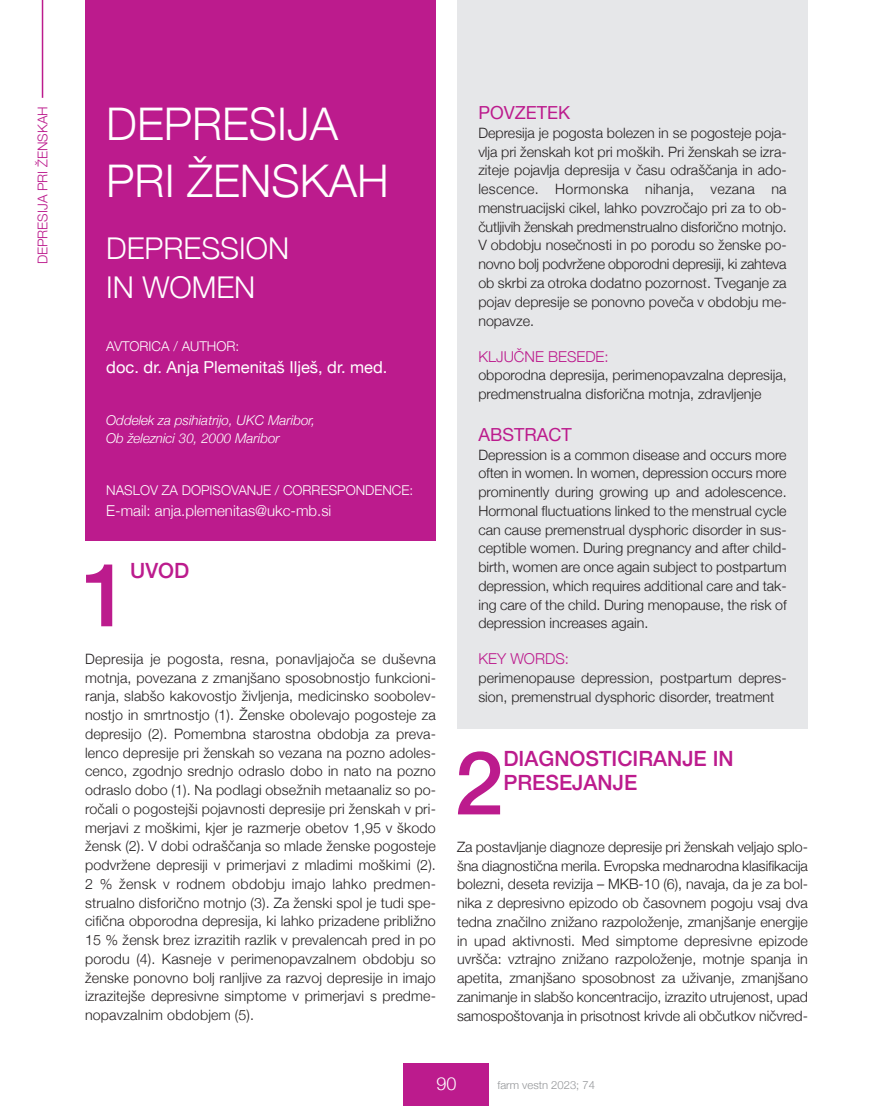
<style>
.page{position:relative;width:893px;height:1106px;background:#fff}
.page>*{position:absolute;margin:0;border:0;box-sizing:border-box;transform-origin:0 0}
.t1{font:500 88.2px "Helvetica Neue";color:#bc1b8d}
.t2{font:300 45px/57px "Helvetica Neue";color:#fff}
.t3{font:300 30px/39px "Helvetica Neue";color:#fff}
.t4{font:500 21px/24px "Helvetica Neue";color:#bc1b8d}
.t5{font:18px "Helvetica Neue";color:#bc1b8d}
.t6{font:300 18px "Helvetica Neue";color:#fff}
.t7{font:16.5px "Helvetica Neue";color:#fff}
.t8{font:300 15px "Helvetica Neue";color:#fff}
.t9{font:300 15px "Helvetica Neue";color:#bc1b8d}
.t10{font:300 14.25px/18.8px "Helvetica Neue";color:#231f20;text-align:justify}
.t11{font:italic 300 13.5px/18.9px "Helvetica Neue";color:#fff}
.t12{font:300 13.5px "Helvetica Neue";color:#fff}
.t13{font:300 13.5px "Helvetica Neue";color:#bc1b8d}
.t14{font:300 11.25px "Helvetica Neue";color:#939598}
</style>
<div class="page">
<div style="left:85px;top:0;width:351px;height:540px;background:#bc1b8d"></div>
<div style="left:457px;top:0;width:351px;height:728px;background:#e6e7e9"></div>
<div style="left:404px;top:1063px;width:85px;height:43px;background:#bc1b8d"></div>
<hr style="left:42px;top:0;width:1px;height:98px;background:#bc1b8d">
<p class="t13" style="left:35px;top:264px;width:160px;rotate:-90deg">DEPRESIJA PRI ŽENSKAh</p>
<h2 class="t2" style="left:106px;top:95px;width:284px">DEPRESIJA<br>PRI ŽENSKAh</h2>
<h3 class="t3" style="left:106px;top:228px;width:184px">DEPRESSION<br>IN WOMEN</h3>
<p class="t12" style="left:106px;top:338px;width:134px">AVTORICA / AUThOR:</p>
<p class="t7" style="left:106px;top:357px;width:283px">doc. dr. Anja Plemenitaš Ilješ, dr. med.</p>
<p class="t11" style="left:106px;top:410px;width:211px">Oddelek za psihiatrijo, UKC Maribor,<br>Ob železnici 30, 2000 Maribor</p>
<p class="t12" style="left:106px;top:482px;width:308px">NASLOV ZA DOPISOVANJE / CORRESPONDENCE:</p>
<p class="t8" style="left:106px;top:501px;width:227px">E-mail: anja.plemenitas@ukc-mb.si</p>
<h1 class="t1" style="left:81px;top:540px;width:51px">1</h1>
<h3 class="t4" style="left:130px;top:558px;width:61px">UVOD</h3>
<p class="t10" style="left:85px;top:649px;width:352px">Depresija je pogosta, resna, ponavljajoča se duševna motnja, povezana z zmanjšano sposobnostjo funkcioni&shy;ranja, slabšo kakovostjo življenja, medicinsko soobolev&shy;nostjo in smrtnostjo (1). Ženske obolevajo pogosteje za depresijo (2). Pomembna starostna obdobja za preva&shy;lenco depresije pri ženskah so vezana na pozno adoles&shy;cenco, zgodnjo srednjo odraslo dobo in nato na pozno odraslo dobo (1). Na podlagi obsežnih metaanaliz so po&shy;ročali o pogostejši pojavnosti depresije pri ženskah v pri&shy;merjavi z moškimi, kjer je razmerje obetov 1,95 v škodo žensk (2). V dobi odraščanja so mlade ženske pogosteje podvržene depresiji v primerjavi z mladimi moškimi (2).<br>2 % žensk v rodnem obdobju imajo lahko predmen&shy;strualno disforično motnjo (3). Za ženski spol je tudi spe&shy;cifična obporodna depresija, ki lahko prizadene približno 15 % žensk brez izrazitih razlik v prevalencah pred in po porodu (4). Kasneje v perimenopavzalnem obdobju so ženske ponovno bolj ranljive za razvoj depresije in imajo izrazitejše depresivne simptome v primerjavi s predme&shy;nopavzalnim obdobjem (5).</p>
<p class="t5" style="left:478px;top:102px;width:93px">POVZETEK</p>
<p class="t10" style="left:478px;top:123px;width:310px">Depresija je pogosta bolezen in se pogosteje poja&shy;vlja pri ženskah kot pri moških. Pri ženskah se izra&shy;ziteje pojavlja depresija v času odraščanja in ado&shy;lescence. hormonska nihanja, vezana na menstruacijski cikel, lahko povzročajo pri za to ob&shy;čutljivih ženskah predmenstrualno disforično motnjo.<br>V obdobju nosečnosti in po porodu so ženske po&shy;novno bolj podvržene obporodni depresiji, ki zahteva ob skrbi za otroka dodatno pozornost. Tveganje za pojav depresije se ponovno poveča v obdobju me&shy;nopavze.</p>
<p class="t9" style="left:478px;top:347px;width:132px">KLJUČNE BESEDE:</p>
<p class="t10" style="left:478px;top:365px;width:310px">obporodna depresija, perimenopavzalna depresija, predmenstrualna disforična motnja, zdravljenje</p>
<p class="t5" style="left:478px;top:424px;width:95px">ABSTRACT</p>
<p class="t10" style="left:478px;top:445px;width:310px">Depression is a common disease and occurs more often in women. In women, depression occurs more prominently during growing up and adolescence. hormonal fluctuations linked to the menstrual cycle can cause premenstrual dysphoric disorder in sus&shy;ceptible women. During pregnancy and after child&shy;birth, women are once again subject to postpartum depression, which requires additional care and tak&shy;ing care of the child. During menopause, the risk of depression increases again.</p>
<p class="t9" style="left:478px;top:650px;width:92px">KEY WORDS:</p>
<p class="t10" style="left:478px;top:668px;width:310px">perimenopause depression, postpartum depres&shy;sion, premenstrual dysphoric disorder, treatment</p>
<h1 class="t1" style="left:454px;top:728px;width:51px">2</h1>
<h3 class="t4" style="left:503px;top:746px;width:232px">DIAGNOSTICIRANJE IN<br>PRESEJANJE</h3>
<p class="t10" style="left:457px;top:837px;width:352px">Za postavljanje diagnoze depresije pri ženskah veljajo splo&shy;šna diagnostična merila. Evropska mednarodna klasifikacija bolezni, deseta revizija – MKB-10 (6), navaja, da je za bol&shy;nika z depresivno epizodo ob časovnem pogoju vsaj dva tedna značilno znižano razpoloženje, zmanjšanje energije in upad aktivnosti. Med simptome depresivne epizode uvršča: vztrajno znižano razpoloženje, motnje spanja in apetita, zmanjšano sposobnost za uživanje, zmanjšano zanimanje in slabšo koncentracijo, izrazito utrujenost, upad samospoštovanja in prisotnost krivde ali občutkov ničvred-</p>
<p class="t6" style="left:436px;top:1072px;width:22px">90</p>
<p class="t14" style="left:497px;top:1078px;width:99px">farm vestn 2023; 74</p>
</div>
